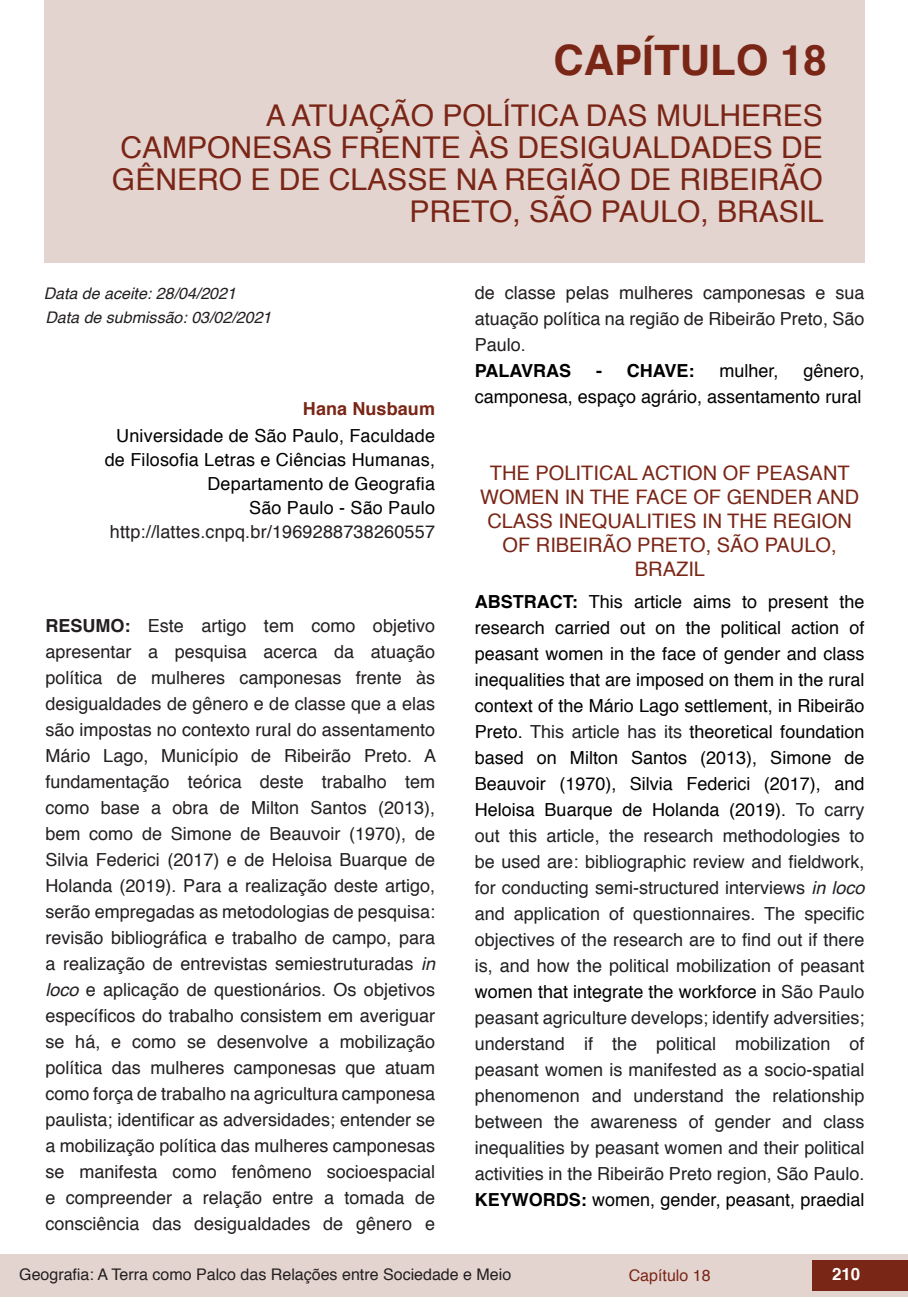
<style>
.page{position:relative;width:908px;height:1304px;background:#fff}
.page>*{position:absolute;margin:0;border:0;box-sizing:border-box;transform-origin:0 0}
.t1{font:700 42px "Helvetica";color:#7a2616}
.t2{font:30px/32px "Helvetica";color:#7a2616;text-align:right}
.t3{font:20px/24px "Helvetica";color:#7a2616;text-align:center}
.t4{font:18px/26px "Helvetica";color:#231f20;text-align:justify}
.t5{font:18px/26px "Helvetica";color:#202124;text-align:justify}
.t6{font:18px/24px "Helvetica";letter-spacing:.01em;color:#000;text-align:right}
.t7{font:700 18px "Helvetica";color:#000}
.t8{font:700 18px "Helvetica";letter-spacing:.005em;color:#7a2616}
.t9{font:700 16.8px "Helvetica";color:#fff}
.t10{font:16px "Helvetica";color:#231f20}
.t11{font:italic 16px "Helvetica";color:#231f20}
.t12{font:16px "Helvetica";color:#7a2616}
.s1{font-weight:700}
.s2{font-style:italic}
.s3{font-weight:700;color:#000}
.s4{color:#000}
</style>
<div class="page">
<div style="left:0;top:1254px;width:906px;height:43px;background:#e4d4d0"></div>
<div style="left:812px;top:1261px;width:95px;height:30px;background:#7a2616"></div>
<div style="left:44px;top:0;width:819px;height:263px;background:#e4d4d0"></div>
<h1 class="t1" style="left:553px;top:26px;width:275px">CAPÍTULO 18</h1>
<h2 class="t2" style="left:112px;top:101px;width:713px">A ATUAÇÃO POLÍTICA DAS MULHERES CAMPONESAS FRENTE ÀS DESIGUALDADES DE GÊNERO E DE CLASSE NA REGIÃO DE RIBEIRÃO PRETO, SÃO PAULO, BRASIL</h2>
<p class="t11" style="left:44px;top:280px;width:194px">Data de aceite: 28/04/2021</p>
<p class="t11" style="left:45px;top:305px;width:227px">Data de submissão: 03/02/2021</p>
<p class="t8" style="left:303px;top:394px;width:134px">Hana Nusbaum</p>
<p class="t6" style="left:105px;top:424px;width:331px">Universidade de São Paulo, Faculdade de Filosofia Letras e Ciências Humanas,<br>Departamento de Geografia<br>São Paulo - São Paulo</p>
<p class="t4" style="left:110px;top:519px;width:326px">http://lattes.cnpq.br/1969288738260557</p>
<p class="t4" style="left:45px;top:613px;width:392px"><span class="s1">RESUMO:</span> Este artigo tem como objetivo apresentar a pesquisa acerca da atuação política de mulheres camponesas frente às desigualdades de gênero e de classe que a elas são impostas no contexto rural do assentamento Mário Lago, Município de Ribeirão Preto. A fundamentação teórica deste trabalho tem como base a obra de Milton Santos (2013), bem como de Simone de Beauvoir (1970), de Silvia Federici (2017) e de Heloisa Buarque de Holanda (2019). Para a realização deste artigo, serão empregadas as metodologias de pesquisa: revisão bibliográfica e trabalho de campo, para a realização de entrevistas semiestruturadas <span class="s2">in loco</span> e aplicação de questionários. Os objetivos específicos do trabalho consistem em averiguar se há, e como se desenvolve a mobilização política das mulheres camponesas que atuam como força de trabalho na agricultura camponesa paulista; identificar as adversidades; entender se a mobilização política das mulheres camponesas se manifesta como fenômeno socioespacial e compreender a relação entre a tomada de consciência das desigualdades de gênero e</p>
<p class="t4" style="left:474px;top:280px;width:391px">de classe pelas mulheres camponesas e sua atuação política na região de Ribeirão Preto, São Paulo.</p>
<p class="t7" style="left:474px;top:356px;width:98px">PALAVRAS</p>
<p class="t7" style="left:595px;top:356px;width:100px">- CHAVE:</p>
<p class="t6" style="left:719px;top:359px;width:61px">mulher,</p>
<p class="t6" style="left:474px;top:358px;width:391px;line-height:26px">gênero,<br>camponesa, espaço agrário, assentamento rural</p>
<p class="t3" style="left:480px;top:462px;width:380px">THE POLITICAL ACTION OF PEASANT<br>WOMEN IN THE FACE OF GENDER AND<br>CLASS INEQUALITIES IN THE REGION<br>OF RIBEIRÃO PRETO, SÃO PAULO,<br>BRAZIL</p>
<p class="t5" style="left:474px;top:589px;width:391px"><span class="s3">ABSTRACT:</span> <span class="s4">This article aims to present the research carried out on the political action of peasant women in the face of gender and class inequalities that are imposed on them in the rural context of the Mário Lago settlement, in Ribeirão Preto.</span> This article has its <span class="s4">theoretical foundation based on Milton Santos (2013), Simone de Beauvoir (1970), Silvia Federici (2017), and Heloisa Buarque de Holanda (2019).</span> To carry out this article, the research methodologies to be used are: bibliographic review and fieldwork, for conducting semi-structured interviews <span class="s2">in loco </span>and application of questionnaires. The specific objectives of the research are to find out if there is, and how the political mobilization of peasant <span class="s4">women that integrate the workforce in</span> São Paulo peasant agriculture develops; identify adversities; understand if the political mobilization of peasant women is manifested as a socio-spatial phenomenon and understand the relationship between the awareness of gender and class inequalities by peasant women and their political activities in the Ribeirão Preto region, São Paulo.<br><span class="s3">KEYWORDS:</span> <span class="s4">women, gender, peasant, praedial</span></p>
<p class="t10" style="left:19px;top:1262px;width:493px">Geografia: A Terra como Palco das Relações entre Sociedade e Meio</p>
<p class="t12" style="left:628px;top:1263px;width:83px">Capítulo 18</p>
<p class="t9" style="left:831px;top:1261px;width:30px">210</p>
</div>
